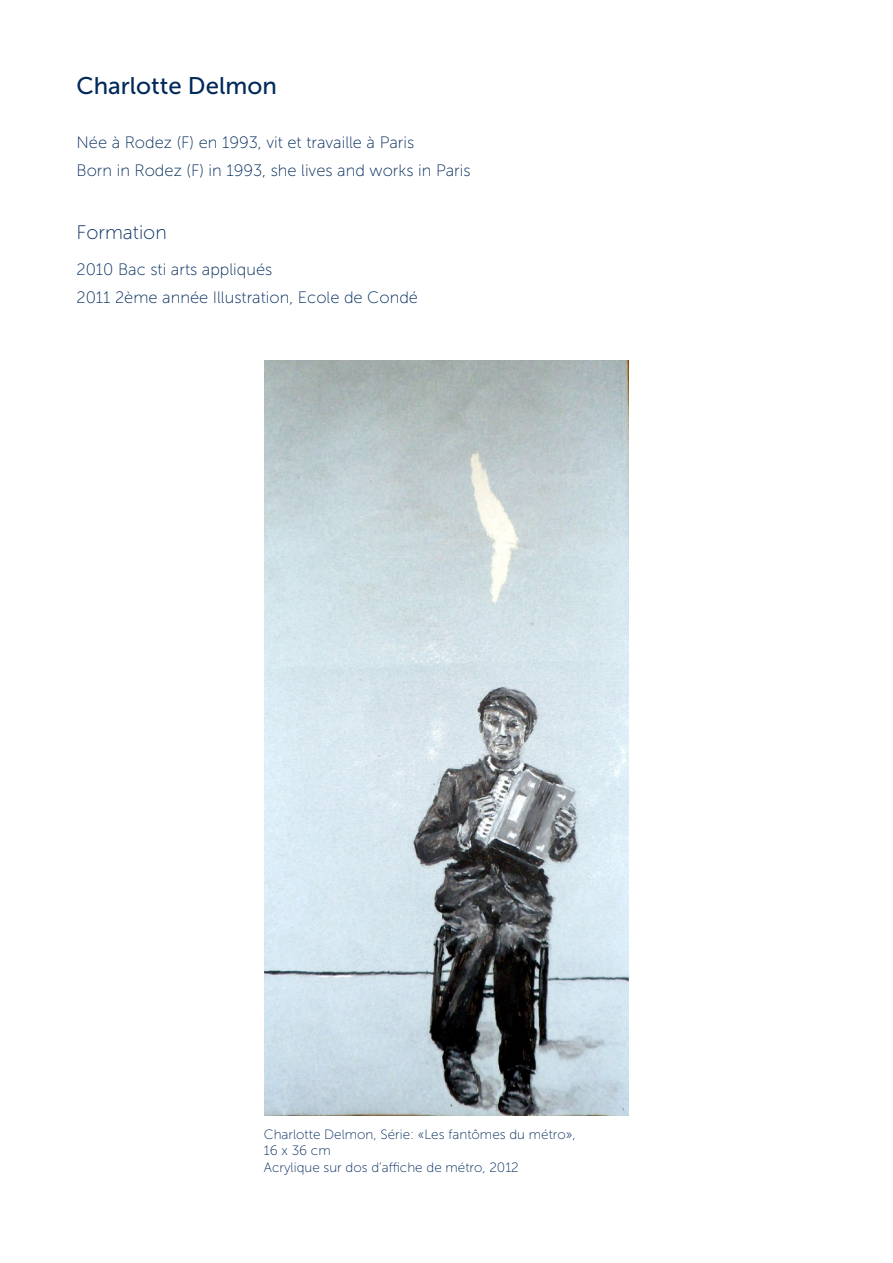
<style>
.page{position:relative;width:893px;height:1263px;background:#fff}
.page>*{position:absolute;margin:0;border:0;box-sizing:border-box;transform-origin:0 0}
.t1{font:24px "Museo Sans 500";color:#002a5b}
.t2{font:19.5px "Museo Sans 100";color:#002a5b}
.t3{font:16.5px "Museo Sans 100";color:#002a5b}
.t4{font:13.5px "Museo Sans 100";color:#002a5b}
</style>
<div class="page">
<img style="left:264px;top:360px;width:365px;height:756px">
<p class="t1" style="left:76px;top:73px;width:202px">Charlotte Delmon</p>
<p class="t3" style="left:76px;top:134px;width:339px">Née à Rodez (F) en 1993, vit et travaille à Paris</p>
<p class="t3" style="left:76px;top:162px;width:396px">Born in Rodez (F) in 1993, she lives and works in Paris</p>
<p class="t2" style="left:76px;top:222px;width:92px">Formation</p>
<p class="t3" style="left:76px;top:260px;width:197px">2010 Bac sti arts appliqués</p>
<p class="t3" style="left:76px;top:289px;width:343px">2011 2ème année Illustration, Ecole de Condé</p>
<p class="t4" style="left:264px;top:1127px;width:313px">Charlotte Delmon, Série: «Les fantômes du métro»,</p>
<p class="t4" style="left:264px;top:1143px;width:68px">16 x 36 cm</p>
<p class="t4" style="left:264px;top:1160px;width:256px">Acrylique sur dos d’affiche de métro, 2012</p>
</div>
